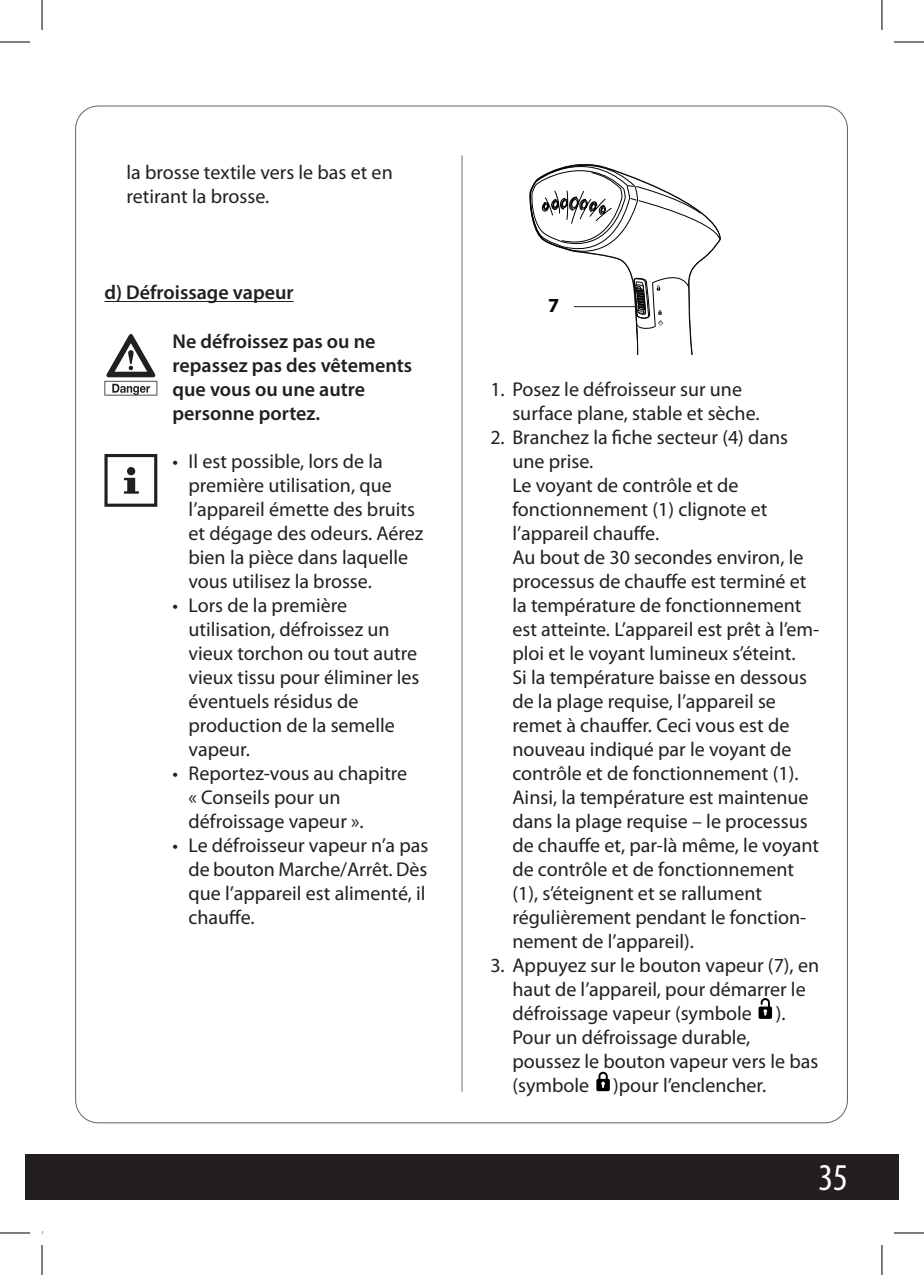
<style>
.page{position:relative;width:924px;height:1275px;background:#fff}
.page>*{position:absolute;margin:0;border:0;box-sizing:border-box;transform-origin:0 0}
.t1{font:condensed 38px "Myriad Pro";color:#fff}
.t2{font:20px/24px "Myriad Pro";color:#231f20}
.t3{font:600 20px/24px "Myriad Pro";color:#231f20}
.t4{font:700 20px "Myriad Pro";color:#000}
</style>
<div class="page">
<div style="left:25px;top:1154px;width:873px;height:45px;background:#231f20"></div>
<hr style="left:461px;top:155px;width:1px;height:936px;background:#6c6d70">
<hr style="left:104px;top:301px;width:189px;height:1px;background:#231f20">
<svg style="left:104px;top:334px;width:53px;height:61px"></svg>
<svg style="left:104px;top:454px;width:53px;height:53px"></svg>
<svg style="left:529px;top:164px;width:192px;height:190px"></svg>
<hr style="left:573px;top:306px;width:70px;height:1px;background:#231f20">
<svg style="left:758px;top:998px;width:13px;height:21px"></svg>
<svg style="left:596px;top:1071px;width:13px;height:20px"></svg>
<hr style="left:0;top:42px;width:30px;height:1px;background:#000">
<hr style="left:893px;top:42px;width:30px;height:1px;background:#000">
<hr style="left:0;top:1232px;width:30px;height:1px;background:#000">
<hr style="left:893px;top:1232px;width:30px;height:1px;background:#000">
<hr style="left:42px;top:0;width:1px;height:30px;background:#000">
<hr style="left:42px;top:1245px;width:1px;height:30px;background:#000">
<hr style="left:881px;top:0;width:1px;height:30px;background:#000">
<hr style="left:881px;top:1245px;width:1px;height:30px;background:#000">
<p class="t2" style="left:126px;top:161px;width:268px">la brosse textile vers le bas et en retirant la brosse.</p>
<p class="t3" style="left:104px;top:280px;width:190px">d) Défroissage vapeur</p>
<p class="t3" style="left:172px;top:328px;width:241px">Ne défroissez pas ou ne repassez pas des vêtements que vous ou une autre personne portez.</p>
<p class="t2" style="left:188px;top:449px;width:236px;text-indent:-16px">• Il est possible, lors de la première utilisation, que l’appareil émette des bruits et dégage des odeurs. Aérez bien la pièce dans laquelle vous utilisez la brosse.</p>
<p class="t2" style="left:188px;top:593px;width:232px;text-indent:-16px">• Lors de la première utilisation, défroissez un vieux torchon ou tout autre vieux tissu pour éliminer les éventuels résidus de production de la semelle vapeur.</p>
<p class="t2" style="left:188px;top:761px;width:220px;text-indent:-16px">• Reportez-vous au chapitre « Conseils pour un défroissage vapeur ».</p>
<p class="t2" style="left:188px;top:833px;width:241px;text-indent:-16px">• Le défroisseur vapeur n’a pas de bouton Marche/Arrêt. Dès que l’appareil est alimenté, il chauffe.</p>
<p class="t4" style="left:548px;top:294px;width:13px">7</p>
<p class="t2" style="left:512px;top:377px;width:248px;text-indent:-22px">1. Posez le défroisseur sur une surface plane, stable et sèche.</p>
<p class="t2" style="left:512px;top:425px;width:308px;text-indent:-22px">2. Branchez la fiche secteur (4) dans une prise.<br>Le voyant de contrôle et de fonctionnement (1) clignote et l’appareil chauffe.<br>Au bout de 30 secondes environ, le processus de chauffe est terminé et la température de fonctionnement est atteinte. L’appareil est prêt à l’em&shy;ploi et le voyant lumineux s’éteint.<br>Si la température baisse en dessous de la plage requise, l’appareil se remet à chauffer. Ceci vous est de nouveau indiqué par le voyant de contrôle et de fonctionnement (1).<br>Ainsi, la température est maintenue dans la plage requise – le processus de chauffe et, par-là même, le voyant de contrôle et de fonctionnement (1), s’éteignent et se rallument régulièrement pendant le fonction&shy;nement de l’appareil).</p>
<p class="t2" style="left:512px;top:953px;width:308px;text-indent:-22px">3. Appuyez sur le bouton vapeur (7), en haut de l’appareil, pour démarrer le défroissage vapeur (symbole ).<br>Pour un défroissage durable, poussez le bouton vapeur vers le bas (symbole )pour l’enclencher.</p>
<h1 class="t1" style="left:818px;top:1154px;width:31px">35</h1>
</div>
